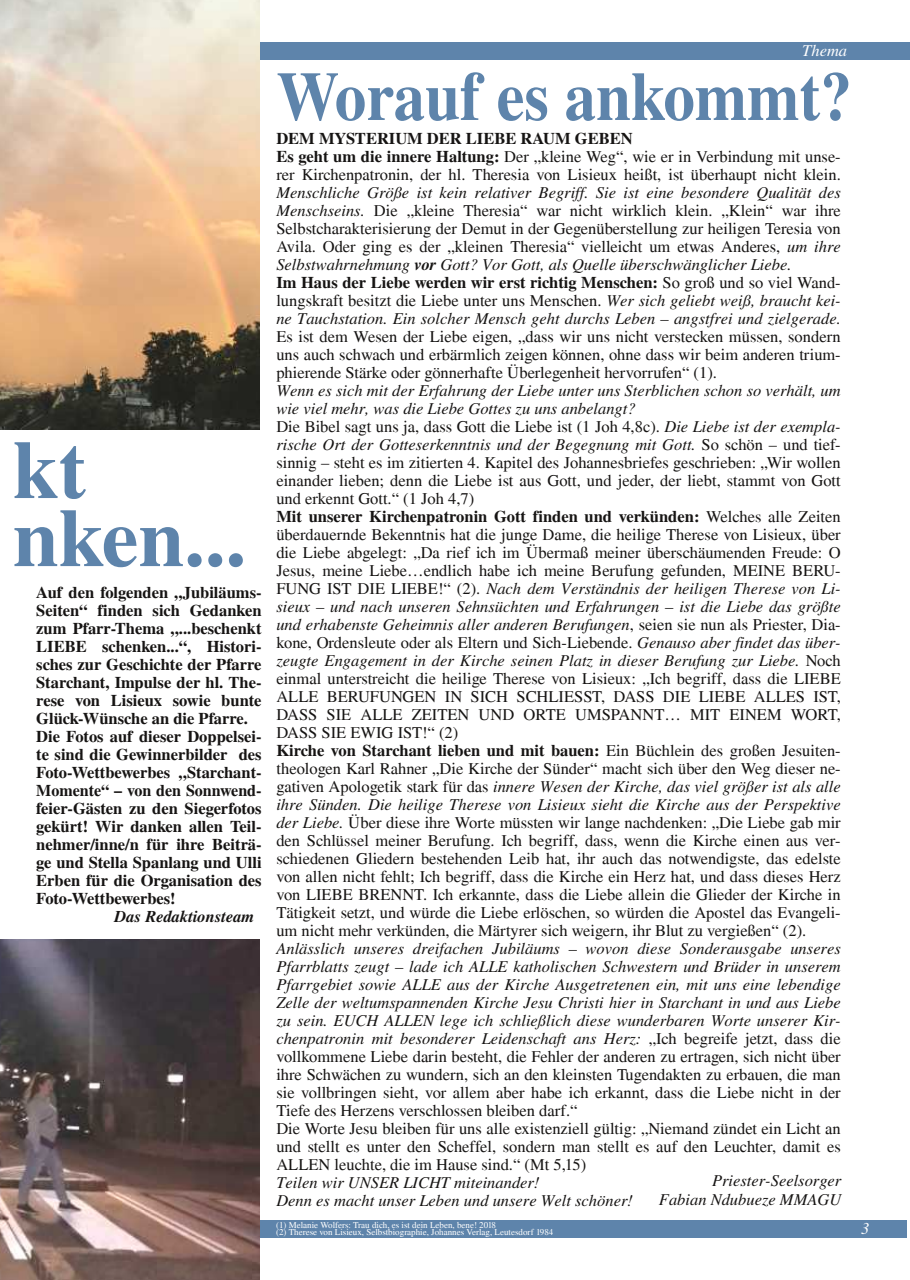
<style>
.page{position:relative;width:910px;height:1280px;background:#fff}
.page>*{position:absolute;margin:0;border:0;box-sizing:border-box;transform-origin:0 0}
.t1{font:500 82.5px/68.1px "Nimbus Roman No 9 L";color:#5e84ab}
.t2{font:500 69px "Nimbus Roman No 9 L";color:#5e84ab;scale:.91 1}
.t3{font:16.5px/18px "Nimbus Roman No 9 L";color:#161413}
.t4{font:italic 16.5px/18px "Nimbus Rom No 9 L";color:#161413}
.t5{font:500 16.5px/18px "Nimbus Roman No 9 L";color:#161413}
.t6{font:italic 500 16.5px "Nimbus Rom No 9 L";color:#161413}
.t7{font:italic 16.5px "Nimbus Rom No 9 L";color:#fff}
.t8{font:9px/7.5px "Nimbus Roman No 9 L";color:#fff}
.s1{font-weight:500}
.s2{font-family:"Nimbus Rom No 9 L";font-style:italic}
.s3{font-family:"Nimbus Roman No 9 L";font-style:normal}
</style>
<div class="page">
<div style="left:0;top:1220px;width:907px;height:17px;background:#5e84ab"></div>
<div style="left:0;top:43px;width:910px;height:17px;background:#5e84ab"></div>
<img style="left:0;top:0;width:259px;height:429px">
<img style="left:0;top:940px;width:259px;height:340px">
<h1 class="t1" style="left:13px;top:439px;width:235px">kt nken...</h1>
<p class="t5" style="left:36px;top:584px;width:227px">Auf den folgenden „Jubiläums-<br>Seiten“ finden sich Gedanken zum Pfarr-Thema „...beschenkt<br>LIEBE schenken...“, Histori&shy;sches zur Geschichte der Pfarre<br>Starchant, Impulse der hl. The&shy;rese von Lisieux sowie bunte<br>Glück-Wünsche an die Pfarre.<br>Die Fotos auf dieser Doppelsei&shy;te sind die Gewinnerbilder des<br>Foto-Wettbewerbes „Starchant-<br>Momente“ – von den Sonnwend&shy;feier-Gästen zu den Siegerfotos gekürt! Wir danken allen Teil&shy;nehmer/inne/n für ihre Beiträ&shy;ge und Stella Spanlang und Ulli<br>Erben für die Organisation des<br>Foto-Wettbewerbes!</p>
<p class="t6" style="left:115px;top:906px;width:141px">Das Redaktionsteam</p>
<p class="t7" style="left:802px;top:41px;width:46px">Thema</p>
<h2 class="t2" style="left:276px;top:65px;width:634px">Worauf es ankommt?</h2>
<p class="t3" style="left:276px;top:130px;width:566px"><span class="s1">DEM MYSTERIUM DER LIEBE RAUM GEBEN<br>Es geht um die innere Haltung:</span> Der „kleine Weg“, wie er in Verbindung mit unse&shy;rer Kirchenpatronin, der hl. Theresia von Lisieux heißt, ist überhaupt nicht klein.</p>
<p class="t4" style="left:276px;top:183px;width:566px">Menschliche Größe ist kein relativer Begriff. Sie ist eine besondere Qualität des</p>
<p class="t3" style="left:276px;top:202px;width:566px;text-align:justify"><span class="s2">Menschseins.</span> Die „kleine Theresia“ war nicht wirklich klein. „Klein“ war ihre Selbstcharakterisierung der Demut in der Gegenüberstellung zur heiligen Teresia von Avila. Oder ging es der „kleinen Theresia“ vielleicht um etwas Anderes, <span class="s2">um ihre</span></p>
<p class="t4" style="left:276px;top:255px;width:517px">Selbstwahrnehmung <span class="s1">vor</span> Gott? Vor Gott, als Quelle überschwänglicher Liebe.</p>
<p class="t3" style="left:276px;top:274px;width:566px"><span class="s1">Im Haus der Liebe werden wir erst richtig Menschen:</span> So groß und so viel Wand&shy;lungskraft besitzt die Liebe unter uns Menschen. <span class="s2">Wer sich geliebt weiß, braucht kei-</span></p>
<p class="t4" style="left:276px;top:309px;width:566px">ne Tauchstation. Ein solcher Mensch geht durchs Leben – angstfrei und zielgerade.</p>
<p class="t3" style="left:276px;top:328px;width:566px;text-align:justify">Es ist dem Wesen der Liebe eigen, „dass wir uns nicht verstecken müssen, sondern uns auch schwach und erbärmlich zeigen können, ohne dass wir beim anderen trium&shy;phierende Stärke oder gönnerhafte Überlegenheit hervorrufen“ (1).</p>
<p class="t4" style="left:276px;top:381px;width:566px">Wenn es sich mit der Erfahrung der Liebe unter uns Sterblichen schon so verhält, um wie viel mehr, was die Liebe Gottes zu uns anbelangt?</p>
<p class="t3" style="left:276px;top:418px;width:566px">Die Bibel sagt uns ja, dass Gott die Liebe ist (1 Joh 4,8c). <span class="s2">Die Liebe ist der exempla-</span></p>
<p class="t4" style="left:276px;top:435px;width:566px">rische Ort der Gotteserkenntnis und der Begegnung mit Gott. <span class="s3">So schön – und tief-</span></p>
<p class="t3" style="left:276px;top:454px;width:566px">sinnig – steht es im zitierten 4. Kapitel des Johannesbriefes geschrieben: „Wir wollen einander lieben; denn die Liebe ist aus Gott, und jeder, der liebt, stammt von Gott und erkennt Gott.“ (1 Joh 4,7)<br><span class="s1">Mit unserer Kirchenpatronin Gott finden und verkünden:</span> Welches alle Zeiten überdauernde Bekenntnis hat die junge Dame, die heilige Therese von Lisieux, über die Liebe abgelegt: „Da rief ich im Übermaß meiner überschäumenden Freude: O Jesus, meine Liebe…endlich habe ich meine Berufung gefunden, MEINE BERU-</p>
<p class="t4" style="left:276px;top:579px;width:566px;text-align:justify"><span class="s3">FUNG IST DIE LIEBE!“ (2).</span> Nach dem Verständnis der heiligen Therese von Li&shy;sieux – und nach unseren Sehnsüchten und Erfahrungen – ist die Liebe das größte und erhabenste Geheimnis aller anderen Berufungen<span class="s3">, seien sie nun als Priester, Dia-</span></p>
<p class="t3" style="left:276px;top:634px;width:566px">kone, Ordensleute oder als Eltern und Sich-Liebende. <span class="s2">Genauso aber findet das über-</span></p>
<p class="t4" style="left:276px;top:651px;width:566px">zeugte Engagement in der Kirche seinen Platz in dieser Berufung zur Liebe. <span class="s3">Noch</span></p>
<p class="t3" style="left:276px;top:670px;width:566px">einmal unterstreicht die heilige Therese von Lisieux: „Ich begriff, dass die LIEBE ALLE BERUFUNGEN IN SICH SCHLIESST, DASS DIE LIEBE ALLES IST, DASS SIE ALLE ZEITEN UND ORTE UMSPANNT… MIT EINEM WORT, DASS SIE EWIG IST!“ (2)<br><span class="s1">Kirche von Starchant lieben und mit bauen:</span> Ein Büchlein des großen Jesuiten&shy;theologen Karl Rahner „Die Kirche der Sünder“ macht sich über den Weg dieser ne-</p>
<p class="t4" style="left:276px;top:777px;width:566px"><span class="s3">gativen Apologetik stark für das</span> innere Wesen der Kirche, das viel größer ist als alle ihre Sünden. Die heilige Therese von Lisieux sieht die Kirche aus der Perspektive</p>
<p class="t3" style="left:276px;top:814px;width:566px;text-align:justify"><span class="s2">der Liebe.</span> Über diese ihre Worte müssten wir lange nachdenken: „Die Liebe gab mir den Schlüssel meiner Berufung. Ich begriff, dass, wenn die Kirche einen aus ver&shy;schiedenen Gliedern bestehenden Leib hat, ihr auch das notwendigste, das edelste von allen nicht fehlt; Ich begriff, dass die Kirche ein Herz hat, und dass dieses Herz von LIEBE BRENNT. Ich erkannte, dass die Liebe allein die Glieder der Kirche in Tätigkeit setzt, und würde die Liebe erlöschen, so würden die Apostel das Evangeli&shy;um nicht mehr verkünden, die Märtyrer sich weigern, ihr Blut zu vergießen“ (2).</p>
<p class="t4" style="left:276px;top:939px;width:566px;text-align:justify">Anlässlich unseres dreifachen Jubiläums – wovon diese Sonderausgabe unseres Pfarrblatts zeugt – lade ich ALLE katholischen Schwestern und Brüder in unserem Pfarrgebiet sowie ALLE aus der Kirche Ausgetretenen ein, mit uns eine lebendige Zelle der weltumspannenden Kirche Jesu Christi hier in Starchant in und aus Liebe zu sein. EUCH ALLEN lege ich schließlich diese wunderbaren Worte unserer Kir&shy;chenpatronin mit besonderer Leidenschaft ans Herz: <span class="s3">„Ich begreife jetzt, dass die</span></p>
<p class="t3" style="left:276px;top:1048px;width:566px">vollkommene Liebe darin besteht, die Fehler der anderen zu ertragen, sich nicht über ihre Schwächen zu wundern, sich an den kleinsten Tugendakten zu erbauen, die man sie vollbringen sieht, vor allem aber habe ich erkannt, dass die Liebe nicht in der Tiefe des Herzens verschlossen bleiben darf.“<br>Die Worte Jesu bleiben für uns alle existenziell gültig: „Niemand zündet ein Licht an und stellt es unter den Scheffel, sondern man stellt es auf den Leuchter, damit es ALLEN leuchte, die im Hause sind.“ (Mt 5,15)</p>
<p class="t4" style="left:276px;top:1173px;width:358px">Teilen wir UNSER LICHT miteinander!<br>Denn es macht unser Leben und unsere Welt schöner!</p>
<p class="t4" style="left:659px;top:1170px;width:184px;line-height:19.8px;text-align:right">Priester-Seelsorger<br>Fabian Ndubueze MMAGU</p>
<p class="t8" style="left:276px;top:1221px;width:279px">(1) Melanie Wolfers: Trau dich, es ist dein Leben, bene! 2018<br>(2) Therese von Lisieux, Selbstbiographie, Johannes Verlag, Leutesdorf 1984</p>
<p class="t7" style="left:861px;top:1218px;width:10px">3</p>
</div>
